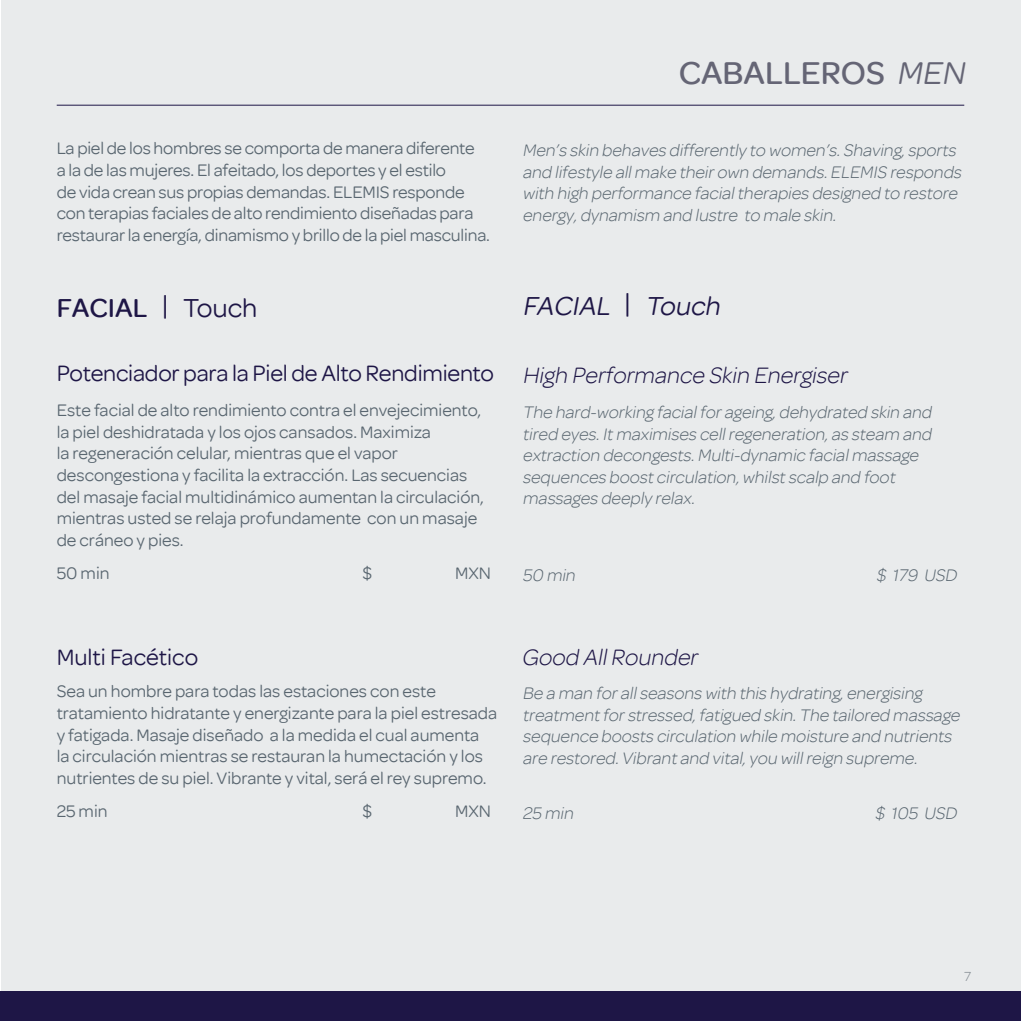
<style>
.page{position:relative;width:1021px;height:1021px;background:#fff}
.page>*{position:absolute;margin:0;border:0;box-sizing:border-box;transform-origin:0 0}
.t1{font:500 34px "Omnes";color:#656575}
.t2{font:500 28px "Omnes";color:#1e1646}
.t3{font:italic 28px "Omnes";color:#1e1646}
.t4{font:24px "Omnes";letter-spacing:-.01em;color:#1e1646}
.t5{font:italic 300 24px "Omnes";color:#1e1646}
.t6{font:18px/21.6px "Omnes";color:#596670}
.t7{font:italic 300 18px/21.6px "Omnes";color:#596670}
.t8{font:300 14px "Omnes";color:#7e868d}
.s1{font-weight:400;font-style:italic}
.s2{font-weight:400}
.s3{font-style:normal}
.s4{font-weight:300;font-style:italic}
</style>
<div class="page">
<div style="left:1px;top:0;width:1019px;height:1013px;background:#e9ebec"></div>
<div style="left:0;top:991px;width:1020px;height:29px;background:#1e1646"></div>
<hr style="left:57px;top:105px;width:907px;height:1px;background:#1e1646">
<p class="t6" style="left:57px;top:138px;width:435px">La piel de los hombres se comporta de manera diferente<br>a la de las mujeres. El afeitado, los deportes y el estilo<br>de vida crean sus propias demandas. ELEMIS responde con terapias faciales de alto rendimiento diseñadas para restaurar la energía, dinamismo y brillo de la piel masculina.</p>
<h1 class="t1" style="left:678px;top:53px;width:294px">CABALLEROS <span class="s1">MEN</span></h1>
<p class="t7" style="left:522px;top:139px;width:443px">Men’s skin behaves differently to women’s.Shaving,sports and lifestyle allmake theirown demands.ELEMIS responds with high performance facialtherapies designed to restore energy,dynamism and lustre to male skin.</p>
<h2 class="t2" style="left:57px;top:292px;width:202px">FACIAL <span class="s2">| Touch</span></h2>
<h2 class="t3" style="left:522px;top:290px;width:204px">FACIAL <span class="s3">|</span> Touch</h2>
<h3 class="t4" style="left:57px;top:359px;width:796px">Potenciador para la Piel de Alto Rendimiento <span class="s4">High Performance Skin Energiser</span></h3>
<p class="t6" style="left:57px;top:399px;width:429px">Este facial de alto rendimiento contra el envejecimiento, la piel deshidratada y los ojos cansados. Maximiza<br>la regeneración celular, mientras que el vapor descongestiona y facilita la extracción. Las secuencias del masaje facial multidinámico aumentan la circulación, mientras usted se relaja profundamente con un masaje de cráneo y pies.</p>
<p class="t6" style="left:57px;top:562px;width:54px">50 min</p>
<p class="t6" style="left:362px;top:562px;width:11px">$</p>
<p class="t6" style="left:455px;top:562px;width:37px">MXN</p>
<p class="t7" style="left:522px;top:401px;width:414px">The hard-working facialforageing,dehydrated skin and tired eyes.Itmaximises cellregeneration,as steam and extraction decongests.Multi-dynamic facialmassage sequences boostcirculation,whilstscalp and foot massages deeply relax.</p>
<p class="t7" style="left:522px;top:564px;width:57px">50 min</p>
<p class="t7" style="left:876px;top:564px;width:86px">$ 179 USD</p>
<h3 class="t4" style="left:57px;top:644px;width:143px">Multi Facético</h3>
<h3 class="t5" style="left:521px;top:644px;width:182px">Good AllRounder</h3>
<p class="t6" style="left:57px;top:680px;width:442px">Sea un hombre para todas las estaciones con este tratamiento hidratante y energizante para la piel estresada y fatigada. Masaje diseñado a la medida el cual aumenta<br>la circulación mientras se restauran la humectación y los nutrientes de su piel. Vibrante y vital, será el rey supremo.</p>
<p class="t6" style="left:57px;top:800px;width:52px">25 min</p>
<p class="t6" style="left:362px;top:800px;width:11px">$</p>
<p class="t6" style="left:455px;top:800px;width:37px">MXN</p>
<p class="t7" style="left:522px;top:682px;width:442px">Be a man forallseasons with this hydrating,energising treatmentforstressed,fatigued skin.The tailored massage sequence boosts circulation while moisture and nutrients are restored.Vibrantand vital,you willreign supreme.</p>
<p class="t7" style="left:522px;top:802px;width:55px">25 min</p>
<p class="t7" style="left:874px;top:802px;width:87px">$ 105 USD</p>
<p class="t8" style="left:964px;top:968px;width:9px">7</p>
</div>
